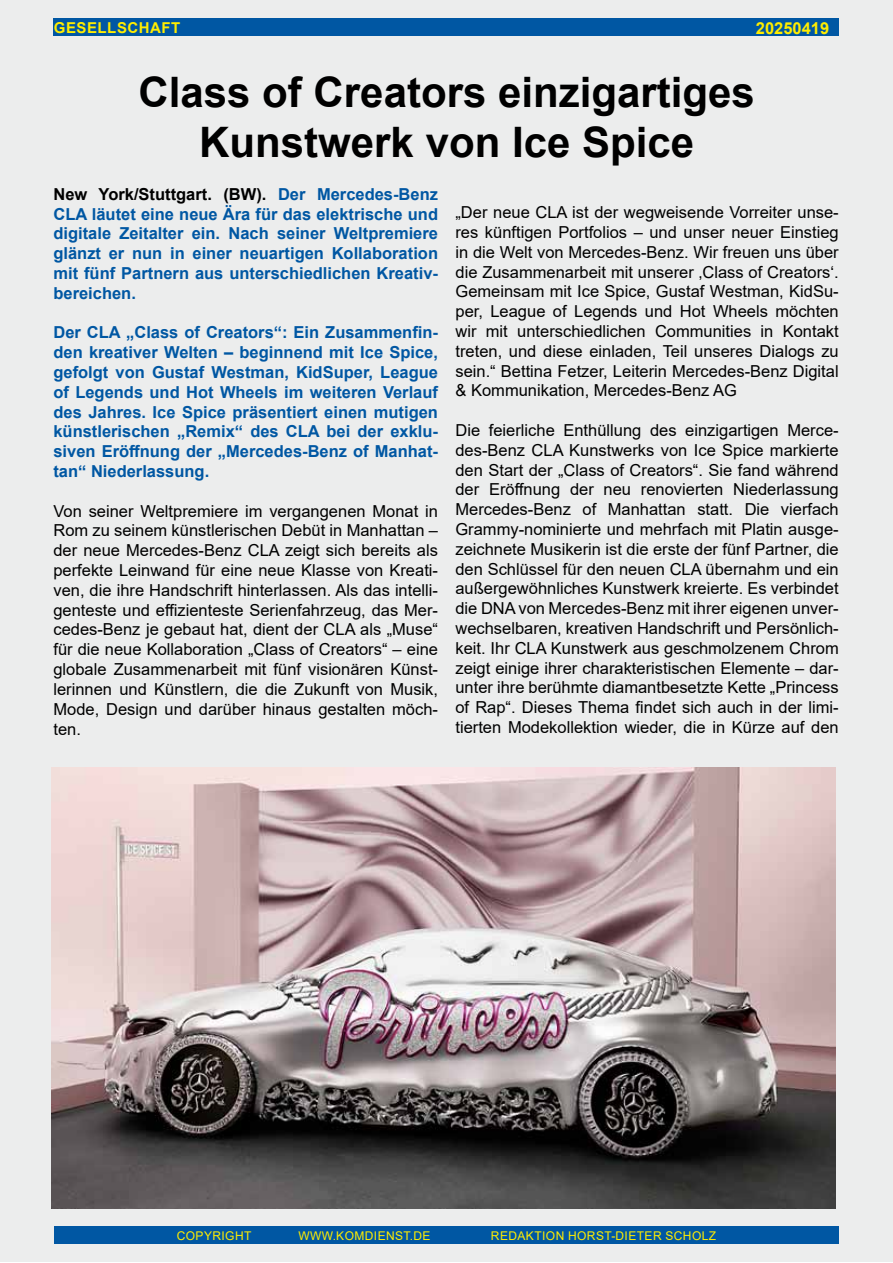
<style>
.page{position:relative;width:893px;height:1263px;background:#fff}
.page>*{position:absolute;margin:0;border:0;box-sizing:border-box;transform-origin:0 0}
.t1{font:700 42px/50.4px "Arial";color:#000;text-align:center}
.t2{font:16.5px/19.8px "Arial";color:#000;text-align:justify}
.t3{font:700 16.5px/19.8px "Arial";color:#0057a3;text-align:justify}
.t4{font:700 16.5px/19.8px "Arial";color:#000}
.t5{font:700 16.5px "Arial";color:#ffed00}
.t6{font:700 15px "Arial";letter-spacing:.035em;color:#ffed00}
.t7{font:12px "Arial";letter-spacing:.035em;color:#ffed00}
.s1{color:#0057a3}
</style>
<div class="page">
<div style="left:0;top:0;width:893px;height:1262px;background:#eceded"></div>
<div style="left:54px;top:1226px;width:784px;height:18px;background:#0057a3"></div>
<div style="left:54px;top:18px;width:785px;height:18px;background:#0057a3"></div>
<img style="left:51px;top:767px;width:784px;height:442px">
<p class="t6" style="left:54px;top:17px;width:128px">Gesellschaft</p>
<p class="t5" style="left:756px;top:17px;width:75px">20250419</p>
<h1 class="t1" style="left:139px;top:67px;width:618px">Class of Creators einzigartiges<br>Kunstwerk von Ice Spice</h1>
<p class="t4" style="left:53px;top:184px;width:386px">New York/Stuttgart. (BW). <span class="s1">Der Mercedes-Benz<br>CLA</span></p>
<p class="t3" style="left:53px;top:204px;width:386px;text-indent:38px">läutet eine neue Ära für das elektrische und digitale Zeitalter ein. Nach seiner Weltpremiere glänzt er nun in einer neuartigen Kollaboration mit fünf Partnern aus unterschiedlichen Kreativ&shy;bereichen.</p>
<p class="t3" style="left:53px;top:323px;width:387px">Der CLA „Class of Creators“: Ein Zusammenfin&shy;den kreativer Welten – beginnend mit Ice Spice, gefolgt von Gustaf Westman, KidSuper, League of Legends und Hot Wheels im weiteren Verlauf des Jahres. Ice Spice präsentiert einen mutigen künstlerischen „Remix“ des CLA</p>
<p class="t3" style="left:53px;top:422px;width:386px;text-indent:273px">bei der exklu&shy;siven Eröffnung der „Mercedes-Benz of Manhat&shy;tan“ Niederlassung.</p>
<p class="t2" style="left:53px;top:501px;width:386px">Von seiner Weltpremiere im vergangenen Monat in Rom zu seinem künstlerischen Debüt in Manhattan – der neue Mercedes-Benz CLA zeigt sich bereits als perfekte Leinwand für eine neue Klasse von Kreati&shy;ven, die ihre Handschrift hinterlassen. Als das intelli&shy;genteste und effizienteste Serienfahrzeug, das Mer&shy;cedes-Benz je gebaut hat, dient der CLA als „Muse“ für die neue Kollaboration „Class of Creators“ – eine globale Zusammenarbeit mit fünf visionären Künst&shy;lerinnen und Künstlern, die die Zukunft von Musik, Mode, Design und darüber hinaus gestalten möch&shy;ten.</p>
<p class="t2" style="left:455px;top:202px;width:385px">„Der neue CLA ist der wegweisende Vorreiter unse&shy;res künftigen Portfolios – und unser neuer Einstieg in die Welt von Mercedes-Benz. Wir freuen uns über die Zusammenarbeit mit unserer ‚Class of Creators‘.<br>Gemeinsam mit Ice Spice, Gustaf Westman, KidSu&shy;per, League of Legends und Hot Wheels möchten wir mit unterschiedlichen Communities in Kontakt treten, und diese einladen, Teil unseres Dialogs zu sein.“ Bettina Fetzer, Leiterin Mercedes-Benz Digital &amp; Kommunikation, Mercedes-Benz AG</p>
<p class="t2" style="left:455px;top:420px;width:385px">Die feierliche Enthüllung des einzigartigen Merce&shy;des-Benz CLA Kunstwerks von I ce Spice markierte den Start der „Class of Creators“. Sie fand während der Eröffnung der neu renovierten Niederlassung Mercedes-Benz of Manhattan statt. Die vierfach Grammy-nominierte und mehrfach mit Platin ausge&shy;zeichnete Musikerin ist die erste der fünf Partner, die den Schlüssel für den neuen CLA übernahm und ein außergewöhnliches Kunstwerk kreierte. Es verbindet die DNA</p>
<p class="t2" style="left:455px;top:598px;width:385px;text-indent:63px">von Mercedes-Benz mit ihrer eigenen unver&shy;wechselbaren, kreativen H andschrift und Persönlich&shy;keit. I hr CLA Kunstwerk aus geschmolzenem Chrom zeigt einige ihrer charakteristischen Elemente – dar&shy;unter ihre berühmte diamantbesetzte Kette „Princess of Rap“. Dieses Thema findet sich auch in der limi&shy;tierten Modekollektion wieder, die in Kürze auf den</p>
<p class="t7" style="left:177px;top:1227px;width:76px">Copyright</p>
<p class="t7" style="left:298px;top:1227px;width:134px">www.komdienst.de</p>
<p class="t7" style="left:491px;top:1227px;width:227px">Redaktion Horst-Dieter Scholz</p>
</div>
